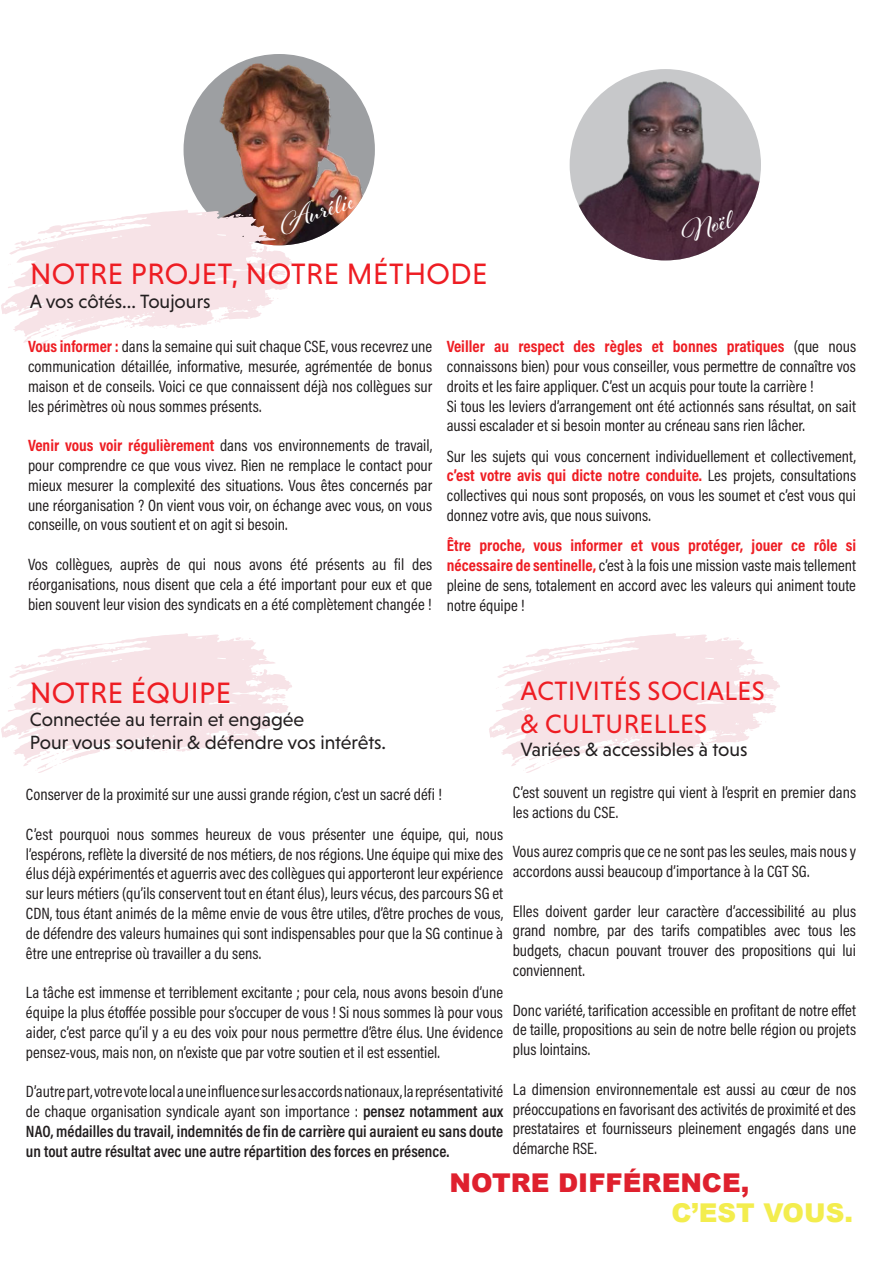
<style>
.page{position:relative;width:893px;height:1263px;background:#fff}
.page>*{position:absolute;margin:0;border:0;box-sizing:border-box;transform-origin:0 0}
.t1{font:30.6px "Al Fresco";color:#fff}
.t2{font:30px "Niveau Grotesk";letter-spacing:.015em;color:#ee1d23}
.t3{font:27px "Niveau Grotesk";letter-spacing:.015em;color:#ee1d23}
.t4{font:900 25.95px "Arial";color:#df212e}
.t5{font:900 25.95px "Arial";color:#f3ed4e}
.t6{font:19.5px "Niveau Grotesk";color:#231f20}
.t7{font:16.5px/19.8px "Acumin Pro Cond";color:#231f20;text-align:justify}
.t8{font:600 16.5px/19.8px "Acumin Pro Cond";color:#231f20;text-align:justify}
.s1{font-weight:700;color:#ee1d23}
.s2{font-weight:400}
</style>
<div class="page">
<div style="left:184px;top:54px;width:191px;height:191px;background:#9d9fa2;border-radius:50%"></div>
<img style="left:205px;top:63px;width:164px;height:182px">
<svg style="left:489px;top:633px;width:291px;height:140px"></svg>
<svg style="left:1px;top:633px;width:291px;height:140px"></svg>
<svg style="left:1px;top:210px;width:291px;height:139px"></svg>
<div style="left:570px;top:69px;width:191px;height:191px;background:#c7c8ca;border-radius:50%"></div>
<img style="left:575px;top:81px;width:186px;height:179px">
<p class="t1" style="left:273px;top:204px;width:78px;rotate:-18deg">Aurélie</p>
<p class="t1" style="left:676px;top:215px;width:54px;rotate:-18deg">Noël</p>
<p class="t2" style="left:30px;top:257px;width:459px">NOTRE PROJET, NOTRE MÉTHODE</p>
<p class="t6" style="left:30px;top:290px;width:182px">A vos côtés... Toujours</p>
<p class="t7" style="left:28px;top:336px;width:406px"><span class="s1">Vous informer :</span> dans la semaine qui suit chaque CSE, vous recevrez une communication détaillée, informative, mesurée, agrémentée de bonus maison et de conseils. Voici ce que connaissent déjà nos collègues sur les périmètres où nous sommes présents.</p>
<p class="t7" style="left:28px;top:435px;width:406px"><span class="s1">Venir vous voir régulièrement</span> dans vos environnements de travail, pour comprendre ce que vous vivez. Rien ne remplace le contact pour mieux mesurer la complexité des situations. Vous êtes concernés par une réorganisation ? On vient vous voir, on échange avec vous, on vous conseille, on vous soutient et on agit si besoin.</p>
<p class="t7" style="left:28px;top:554px;width:406px">Vos collègues, auprès de qui nous avons été présents au fil des réorganisations, nous disent que cela a été important pour eux et que bien souvent leur vision des syndicats en a été complètement changée !</p>
<p class="t7" style="left:447px;top:336px;width:411px"><span class="s1">Veiller au respect des règles et bonnes pratiques</span> (que nous connaissons bien) pour vous conseiller, vous permettre de connaître vos droits et les faire appliquer. C’est un acquis pour toute la carrière !</p>
<p class="t7" style="left:447px;top:396px;width:411px">Si tous les leviers d’arrangement ont été actionnés sans résultat, on sait aussi escalader et si besoin monter au créneau sans rien lâcher.</p>
<p class="t7" style="left:447px;top:446px;width:411px">Sur les sujets qui vous concernent individuellement et collectivement, <span class="s1">c’est votre avis qui dicte notre conduite.</span> Les projets, consultations collectives qui nous sont proposés, on vous les soumet et c’est vous qui donnez votre avis, que nous suivons.</p>
<p class="t7" style="left:447px;top:535px;width:411px"><span class="s1">Être proche, vous informer et vous protéger, jouer ce rôle si nécessaire de sentinelle,</span> c’est à la fois une mission vaste mais tellement pleine de sens, totalement en accord avec les valeurs qui animent toute notre équipe !</p>
<p class="t2" style="left:30px;top:675px;width:203px">NOTRE ÉQUIPE</p>
<p class="t6" style="left:30px;top:708px;width:276px">Connectée au terrain et engagée</p>
<p class="t6" style="left:30px;top:732px;width:358px">Pour vous soutenir &amp; défendre vos intérêts.</p>
<p class="t3" style="left:521px;top:676px;width:246px">ACTIVITÉS SOCIALES</p>
<p class="t3" style="left:520px;top:708px;width:188px">&amp; CULTURELLES</p>
<p class="t6" style="left:520px;top:738px;width:229px">Variées &amp; accessibles à tous</p>
<p class="t7" style="left:26px;top:784px;width:417px">Conserver de la proximité sur une aussi grande région, c’est un sacré défi !</p>
<p class="t7" style="left:26px;top:824px;width:479px">C’est pourquoi nous sommes heureux de vous présenter une équipe, qui, nous l’espérons, reflète la diversité de nos métiers, de nos régions. Une équipe qui mixe des élus déjà expérimentés et aguerris avec des collègues qui apporteront leur expérience sur leurs métiers (qu’ils conservent tout en étant élus), leurs vécus, des parcours SG et CDN, tous étant animés de la même envie de vous être utiles, d’être proches de vous, de défendre des valeurs humaines qui sont indispensables pour que la SG continue à être une entreprise où travailler a du sens.</p>
<p class="t7" style="left:26px;top:982px;width:479px">La tâche est immense et terriblement excitante ; pour cela, nous avons besoin d’une équipe la plus étoffée possible pour s’occuper de vous ! Si nous sommes là pour vous aider, c’est parce qu’il y a eu des voix pour nous permettre d’être élus. Une évidence pensez-vous, mais non, on n’existe que par votre soutien et il est essentiel.</p>
<p class="t8" style="left:26px;top:1081px;width:479px"><span class="s2">D’autre part, votre vote local a une influence sur les accords nationaux, la représentativité de chaque organisation syndicale ayant son importance :</span> pensez notamment aux NAO, médailles du travail, indemnités de fin de carrière qui auraient eu sans doute un tout autre résultat avec une autre répartition des forces en présence.</p>
<p class="t7" style="left:513px;top:782px;width:345px">C’est souvent un registre qui vient à l’esprit en premier dans les actions du CSE.</p>
<p class="t7" style="left:513px;top:841px;width:345px">Vous aurez compris que ce ne sont pas les seules, mais nous y accordons aussi beaucoup d’importance à la CGT SG.</p>
<p class="t7" style="left:513px;top:901px;width:345px">Elles doivent garder leur caractère d’accessibilité au plus grand nombre, par des tarifs compatibles avec tous les budgets, chacun pouvant trouver des propositions qui lui conviennent.</p>
<p class="t7" style="left:513px;top:1000px;width:345px">Donc variété, tarification accessible en profitant de notre effet de taille, propositions au sein de notre belle région ou projets plus lointains.</p>
<p class="t7" style="left:513px;top:1079px;width:345px">La dimension environnementale est aussi au cœur de nos préoccupations en favorisant des activités de proximité et des prestataires et fournisseurs pleinement engagés dans une démarche RSE.</p>
<p class="t4" style="left:450px;top:1164px;width:301px">NOTRE DIFFÉRENCE,</p>
<p class="t5" style="left:671px;top:1193px;width:183px">C’EST VOUS.</p>
</div>
